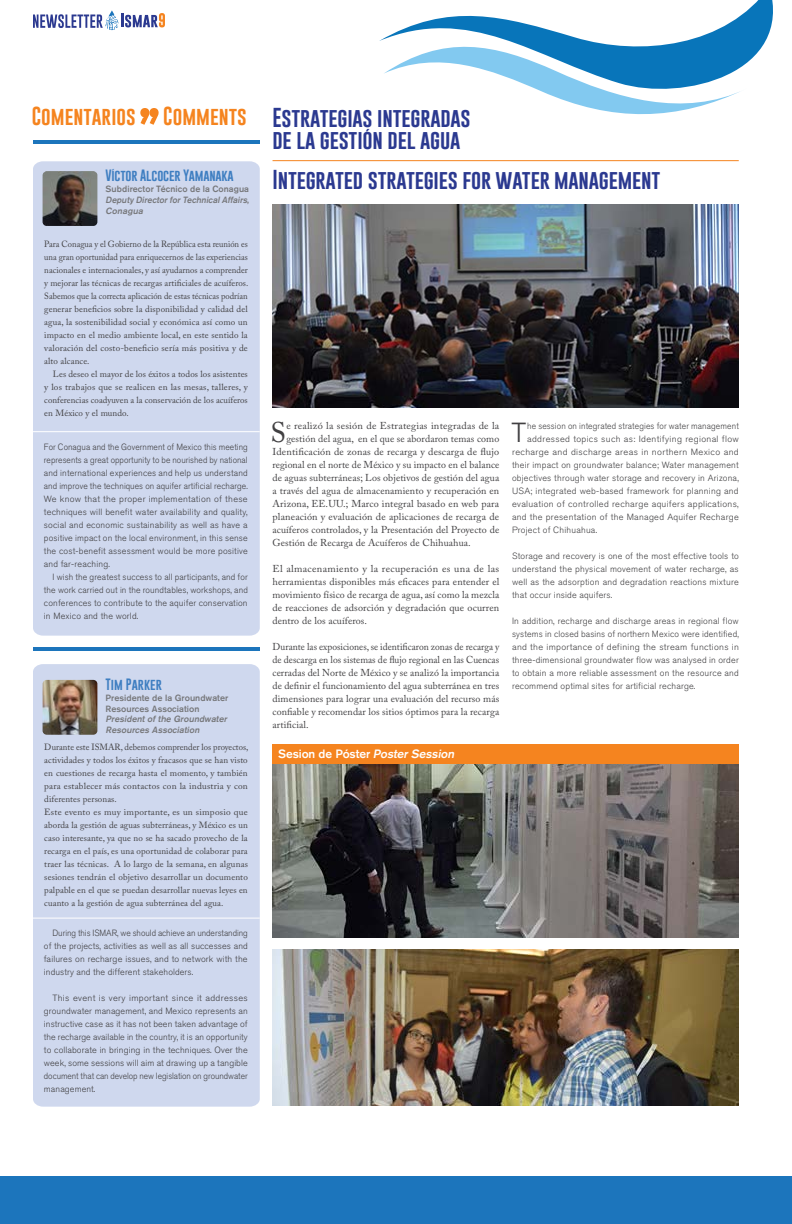
<style>
.page{position:relative;width:792px;height:1224px;background:#fff}
.page>*{position:absolute;margin:0;border:0;box-sizing:border-box;transform-origin:0 0}
.t1{font:28.3px "Adobe Caslon Pro";color:#414042}
.t2{font:300 27.4px "Akzidenz Grotesk BQ";color:#414042}
.t3{font:20px/22px "Gobold";letter-spacing:-.01em;color:#2b3990}
.t4{font:19px "Gobold";color:#f5841f}
.t5{font:12px "Gobold";letter-spacing:-.01em;color:#3e7ec1}
.t6{font:500 12px "Akzidenz Grotesk BQ";letter-spacing:-.01em;color:#fff}
.t7{font:10px "Adobe Caslon Pro";letter-spacing:.01em;color:#414042}
.t8{font:10px/13px "Adobe Caslon Pro";letter-spacing:.01em;color:#414042;text-align:justify;scale:.95 1}
.t9{font:10px/13px "Adobe Caslon Pro";letter-spacing:.01em;color:#414042;text-align:justify;scale:1.04 1}
.t10{font:300 9px/13px "Akzidenz Grotesk BQ";letter-spacing:.025em;color:#414042;text-align:justify}
.t11{font:9px/13px "Adobe Caslon Pro";letter-spacing:.01em;color:#414042;text-align:justify}
.t12{font:9px/13px "Adobe Caslon Pro";letter-spacing:.01em;color:#414042;text-align:justify;scale:.95 1}
.t13{font:300 9px/13px "Akzidenz Grotesk BQ";letter-spacing:.025em;color:#414042;text-align:justify;scale:.94 1}
.t14{font:300 9px/13px "Akzidenz Grotesk BQ";letter-spacing:.025em;color:#414042;text-align:justify;scale:1.04 1}
.t15{font:300 9px/13px "Akzidenz Grotesk BQ";letter-spacing:.025em;color:#414042;text-align:justify;scale:.95 1}
.t16{font:500 9px/10.8px "Akzidenz Grotesk BQ";color:#77787b}
.t17{font:italic 500 9px/10.8px "Akzidenz Grotesk BQ";color:#77787b}
.t18{font:italic 500 9px/11px "Akzidenz Grotesk BQ";color:#77787b;scale:.96 1}
.s1{font-style:italic}
</style>
<div class="page">
<img style="left:273px;top:764px;width:466px;height:174px">
<div style="left:0;top:1176px;width:792px;height:48px;background:#1c75bc"></div>
<svg style="left:379px;top:0;width:394px;height:64px"></svg>
<svg style="left:384px;top:34px;width:362px;height:81px"></svg>
<hr style="left:273px;top:160px;width:466px;height:1px;background:#f5841f">
<div style="left:33px;top:161px;width:227px;height:475px;background:#cfd8ee"></div>
<div style="left:33px;top:664px;width:227px;height:443px;background:#cfd8ee"></div>
<hr style="left:33px;top:647px;width:227px;height:3px;background:#1c75bc">
<img style="left:43px;top:171px;width:54px;height:55px">
<img style="left:43px;top:680px;width:54px;height:55px">
<hr style="left:33px;top:140px;width:227px;height:4px;background:#1c75bc">
<svg style="left:140px;top:108px;width:19px;height:17px"></svg>
<svg style="left:33px;top:10px;width:132px;height:20px"></svg>
<hr style="left:33px;top:431px;width:227px;height:1px;background:#fff">
<hr style="left:33px;top:918px;width:227px;height:1px;background:#fff">
<img style="left:273px;top:204px;width:466px;height:204px">
<div style="left:273px;top:745px;width:466px;height:19px;background:#f5841f"></div>
<img style="left:273px;top:950px;width:466px;height:156px">
<h3 class="t4" style="left:32px;top:104px;width:105px">Comentarios</h3>
<h3 class="t4" style="left:163px;top:104px;width:85px">Comments</h3>
<h3 class="t5" style="left:106px;top:168px;width:130px">Víctor Alcocer Yamanaka</h3>
<p class="t16" style="left:106px;top:183px;width:145px">Subdirector Técnico de la Conagua</p>
<p class="t18" style="left:106px;top:194px;width:153px">Deputy DirectorforTechnicalAffairs,<br>Conagua</p>
<p class="t12" style="left:44px;top:238px;width:216px">Para Conagua y el Gobierno de la República esta reunión es una gran oportunidad para enriquecernos de las experiencias nacionales e internacionales, y así ayudarnos a comprender y mejorar las técnicas de recargas artificiales de acuíferos.<br>Sabemos que la correcta aplicación de estas técnicas podrían generar beneficios sobre la disponibilidad y calidad del agua, la sostenibilidad social y económica así como un impacto en el medio ambiente local, en este sentido la valoración del costo-beneficio sería más positiva y de alto alcance.</p>
<p class="t11" style="left:44px;top:367px;width:205px;text-indent:9px">Les deseo el mayor de los éxitos a todos los asistentes y los trabajos que se realicen en las mesas, talleres, y conferencias coadyuven a la conservación de los acuíferos en México y el mundo.</p>
<p class="t13" style="left:44px;top:440px;width:218px">For Conagua and the Government of Mexico this meeting represents a great opportunity to be nourished by national and international experiences and help us understand and improve the techniques on aquifer artificial recharge.<br>We know that the proper implementation of these techniques will benefit water availability and quality, social and economic sustainability as well as have a positive impact on the local environment, in this sense the cost-benefit assessment would be more positive and far-reaching.</p>
<p class="t10" style="left:44px;top:570px;width:205px;text-indent:9px">I wish the greatest success to all participants, and for the work carried out in the roundtables, workshops, and conferences to contribute to the aquifer conservation in Mexico and the world.</p>
<h3 class="t5" style="left:106px;top:677px;width:58px">Tim Parker</h3>
<p class="t16" style="left:106px;top:692px;width:124px">Presidente de la Groundwater<br>Resources Association</p>
<p class="t17" style="left:106px;top:714px;width:125px">President of the Groundwater<br>Resources Association</p>
<p class="t11" style="left:44px;top:740px;width:206px;text-align:left">Durante este ISMAR, debemos comprender los proyectos, actividades y todos los éxitos y fracasos que se han visto en cuestiones de recarga hasta el momento, y también para establecer más contactos con la industria y con diferentes personas.<br>Este evento es muy importante, es un simposio que aborda la gestión de aguas subterráneas, y México es un caso interesante, ya que no se ha sacado provecho de la recarga en el país, es una oportunidad de colaborar para traer las técnicas. A lo largo de la semana, en algunas sesiones tendrán el objetivo desarrollar un documento palpable en el que se puedan desarrollar nuevas leyes en cuanto a la gestión de agua subterránea del agua.</p>
<p class="t15" style="left:44px;top:926px;width:216px;text-indent:9px">During this ISMAR, we should achieve an understanding of the projects, activities as well as all successes and failures on recharge issues, and to network with the industry and the different stakeholders.</p>
<p class="t14" style="left:44px;top:991px;width:198px;text-indent:9px">This event is very important since it addresses groundwater management, and Mexico represents an instructive case as it has not been taken advantage of the recharge available in the country, it is an opportunity to collaborate in bringing in the techniques. Over the week, some sessions will aim at drawing up a tangible document that can develop new legislation on groundwater management.</p>
<h3 class="t3" style="left:273px;top:106px;width:200px">Estrategias integradas de la gestión del agua</h3>
<h3 class="t3" style="left:273px;top:168px;width:389px">Integrated strategies for water management</h3>
<h1 class="t1" style="left:271px;top:416px;width:17px">S</h1>
<p class="t7" style="left:286px;top:420px;width:214px">e realizó la sesión de Estrategias integradas de la</p>
<p class="t7" style="left:286px;top:433px;width:214px">gestión del agua, en el que se abordaron temas como</p>
<p class="t7" style="left:273px;top:446px;width:228px">Identificación de zonas de recarga y descarga de flujo</p>
<p class="t7" style="left:273px;top:459px;width:228px">regional en el norte de México y su impacto en el balance</p>
<p class="t7" style="left:273px;top:472px;width:228px">de aguas subterráneas; Los objetivos de gestión del agua</p>
<p class="t7" style="left:273px;top:485px;width:228px">a través del agua de almacenamiento y recuperación en</p>
<p class="t7" style="left:273px;top:498px;width:228px">Arizona, EE.UU.; Marco integral basado en web para</p>
<p class="t7" style="left:273px;top:511px;width:228px">planeación y evaluación de aplicaciones de recarga de</p>
<p class="t7" style="left:273px;top:524px;width:228px">acuíferos controlados, y la Presentación del Proyecto de</p>
<p class="t7" style="left:273px;top:537px;width:200px">Gestión de Recarga de Acuíferos de Chihuahua.</p>
<p class="t9" style="left:273px;top:562px;width:220px">El almacenamiento y la recuperación es una de las herramientas disponibles más eficaces para entender el movimiento físico de recarga de agua, así como la mezcla de reacciones de adsorción y degradación que ocurren dentro de los acuíferos.</p>
<p class="t8" style="left:273px;top:640px;width:240px">Durante las exposiciones, se identificaron zonas de recarga y de descarga en los sistemas de flujo regional en las Cuencas cerradas del Norte de México y se analizó la importancia de definir el funcionamiento del agua subterránea en tres dimensiones para lograr una evaluación del recurso más confiable y recomendar los sitios óptimos para la recarga artificial.</p>
<h3 class="t6" style="left:278px;top:747px;width:180px">Sesion de Póster <span class="s1">PosterSession</span></h3>
<h2 class="t2" style="left:512px;top:417px;width:16px">T</h2>
<p class="t15" style="left:527px;top:420px;width:224px">he session on integrated strategies for water management</p>
<p class="t10" style="left:527px;top:433px;width:213px">addressed topics such as: Identifying regional flow</p>
<p class="t14" style="left:512px;top:446px;width:220px">recharge and discharge areas in northern Mexico and</p>
<p class="t10" style="left:512px;top:459px;width:228px">their impact on groundwater balance; Water management</p>
<p class="t10" style="left:512px;top:472px;width:228px">objectives through water storage and recovery in Arizona,</p>
<p class="t10" style="left:512px;top:485px;width:228px">USA; integrated web-based framework for planning and</p>
<p class="t10" style="left:512px;top:498px;width:228px">evaluation of controlled recharge aquifers applications,</p>
<p class="t10" style="left:512px;top:511px;width:228px">and the presentation of the Managed Aquifer Recharge</p>
<p class="t10" style="left:512px;top:524px;width:87px">Project of Chihuahua.</p>
<p class="t10" style="left:512px;top:550px;width:228px">Storage and recovery is one of the most effective tools to understand the physical movement of water recharge, as well as the adsorption and degradation reactions mixture that occur inside aquifers.</p>
<p class="t10" style="left:512px;top:615px;width:228px">In addition, recharge and discharge areas in regional flow systems in closed basins of northern Mexico were identified, and the importance of defining the stream functions in three-dimensional groundwater flow was analysed in order to obtain a more reliable assessment on the resource and recommend optimal sites for artificial recharge.</p>
</div>
